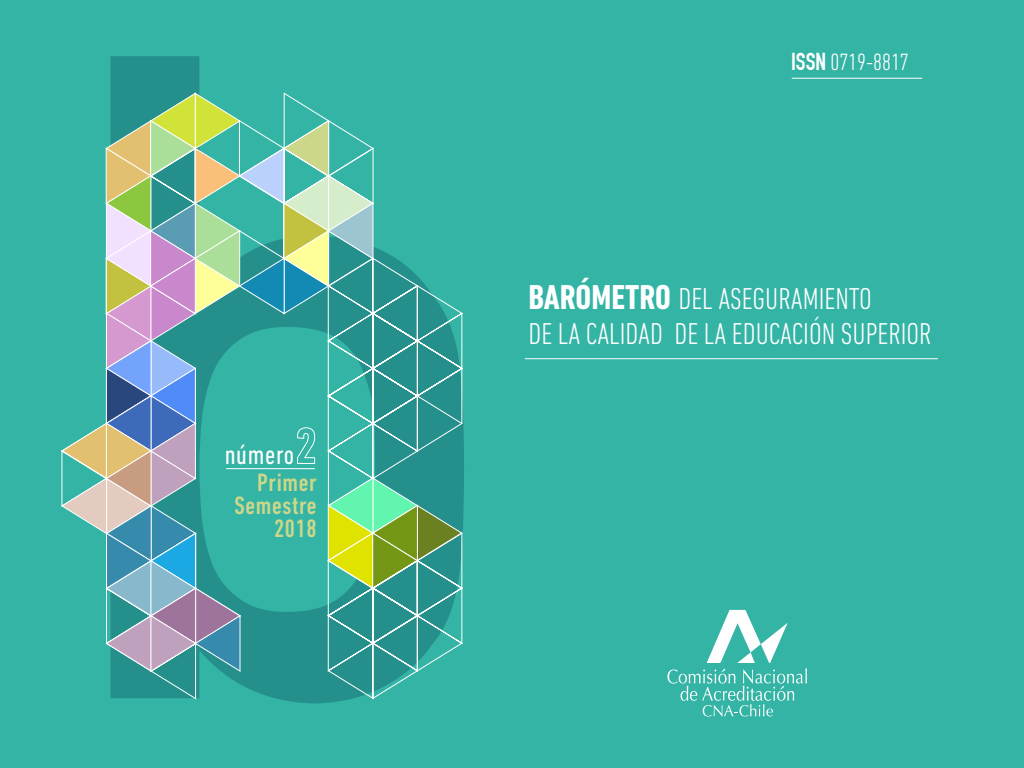
<style>
.page{position:relative;width:1024px;height:768px;background:#34b4a5}
.page>*{position:absolute;margin:0;border:0;box-sizing:border-box;transform-origin:0 0}
.t1{font:300 condensed 30.7px/35.1px "DIN Next LT Pro";color:#fff}
.t2{font:condensed 27.8px "DIN Next LT Pro";letter-spacing:.025em;color:#fff}
.t3{font:500 condensed 25.6px/23px "DIN Next LT Pro";letter-spacing:.025em;color:#ccd789;text-align:right}
.t4{font:300 condensed 24px "DIN Next LT Pro";color:#fff}
.s1{font-family:"DIN Condensed";font-weight:700;font-stretch:normal}
.s2{font-weight:700;font-size:35.2px}
</style>
<div class="page">
<svg style="left:111px;top:56px;width:353px;height:648px"></svg>
<hr style="left:525px;top:358px;width:413px;height:1px;background:#fff">
<hr style="left:792px;top:78px;width:130px;height:1px;background:#fff">
<svg style="left:62px;top:93px;width:400px;height:606px"></svg>
<hr style="left:226px;top:468px;width:89px;height:1px;background:#fff">
<svg style="left:667px;top:610px;width:140px;height:106px"></svg>
<p class="t2" style="left:225px;top:439px;width:71px">número</p>
<p class="t3" style="left:235px;top:471px;width:84px">Primer<br>Semestre<br>2018</p>
<p class="t4" style="left:791px;top:48px;width:119px"><span class="s1">ISSN</span> 0719-8817</p>
<p class="t1" style="left:528px;top:281px;width:405px"><span class="s2">BARÓMETRO</span> DEL ASEGURAMIENTO<br>DE LA CALIDAD DE LA EDUCACIÓN SUPERIOR</p>
</div>
